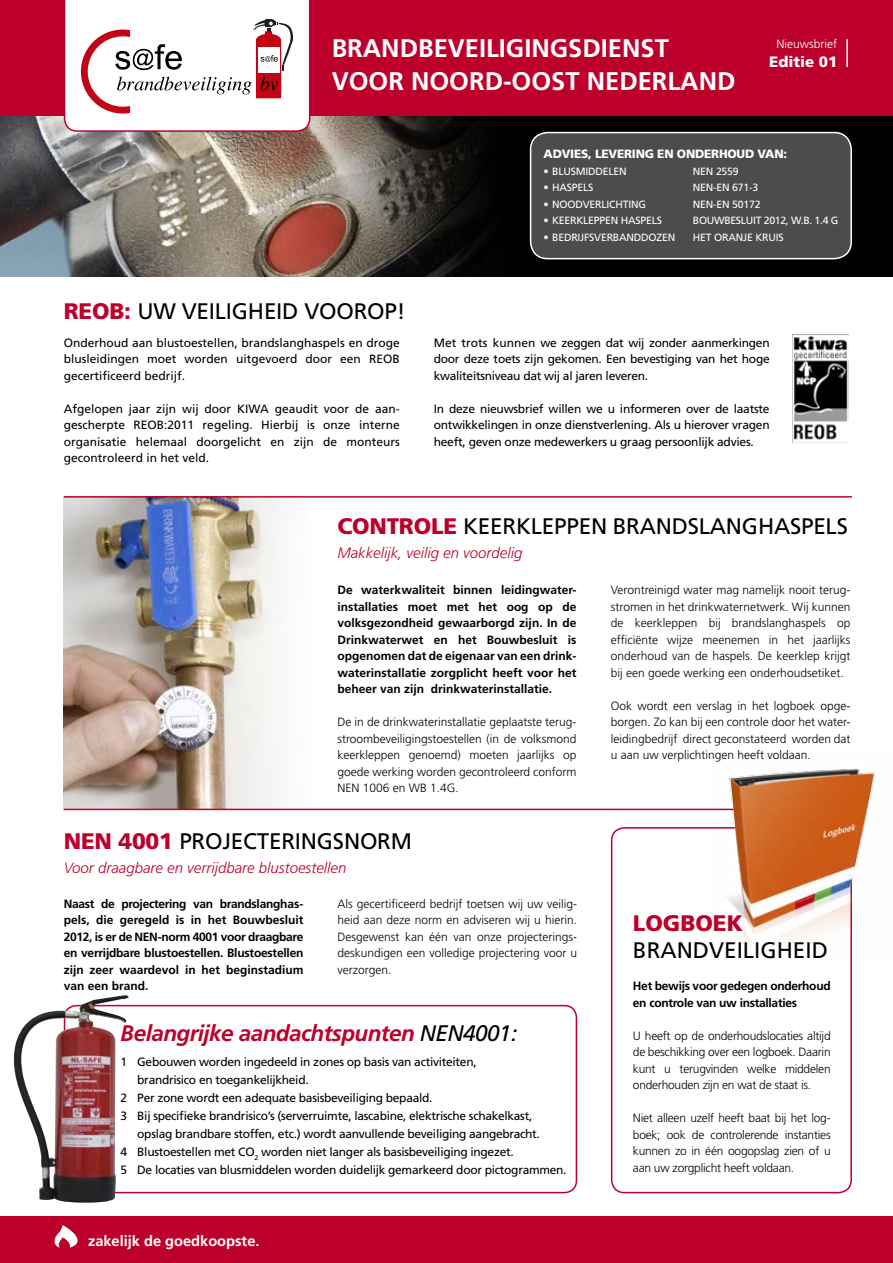
<style>
.page{position:relative;width:893px;height:1263px;background:#fff}
.page>*{position:absolute;margin:0;border:0;box-sizing:border-box;transform-origin:0 0}
.t1{font:700 25.5px/33px "Frutiger LT Std";color:#fff}
.t2{font:22.5px "Frutiger LT Std";letter-spacing:-.01em;color:#000}
.t3{font:italic 700 22.5px "Frutiger LT Std";letter-spacing:-.025em;color:#bd002b}
.t4{font:900 22.5px "Frutiger LT Std";color:#bd002b}
.t5{font:italic 300 15px "Frutiger LT Std";color:#bd002b}
.t6{font:900 15px "Frutiger LT Std";color:#fff}
.t7{font:700 14.7px "Frutiger LT Std";color:#fff}
.t8{font:300 12px/16.5px "Frutiger LT Std";color:#000;text-align:justify}
.t9{font:12px/16.5px "Frutiger LT Std";letter-spacing:-.025em;color:#000;text-align:justify}
.t10{font:700 12px/16.5px "Frutiger LT Std";color:#000;text-align:justify}
.t11{font:700 12px/16.5px "Frutiger LT Std";letter-spacing:-.025em;color:#000}
.t12{font:900 12px "Frutiger LT Std";letter-spacing:-.02em;color:#fff}
.t13{font:300 12px "Frutiger LT Std";color:#fff}
.t14{font:10.5px "Frutiger LT Std";letter-spacing:-.02em;color:#fff}
.s1{font-weight:900;color:#bd002b}
.s2{font-weight:400;color:#000}
</style>
<div class="page">
<img style="left:63px;top:496px;width:137px;height:314px">
<img style="left:0;top:116px;width:893px;height:160px">
<svg style="left:200px;top:498px;width:114px;height:311px"></svg>
<div style="left:611px;top:827px;width:241px;height:366px;border:2px solid #bd002b;border-radius:13px"></div>
<hr style="left:64px;top:809px;width:788px;height:1px;background:#bd002b">
<hr style="left:64px;top:496px;width:788px;height:2px;background:#bd002b">
<img style="left:792px;top:334px;width:57px;height:108px">
<img style="left:710px;top:768px;width:165px;height:195px">
<div style="left:0;top:1216px;width:893px;height:47px;background:#bd002b"></div>
<svg style="left:54px;top:1225px;width:24px;height:23px"></svg>
<div style="left:531px;top:133px;width:320px;height:126px;background:#4c4c4c;border-radius:17px"></div>
<div style="left:530px;top:132px;width:322px;height:127px;border:2px solid #fff;border-radius:17px"></div>
<div style="left:64px;top:1005px;width:513px;height:188px;border:2px solid #bd002b;border-radius:12px"></div>
<img style="left:13px;top:995px;width:116px;height:208px">
<div style="left:0;top:0;width:893px;height:116px;background:#bd002b"></div>
<hr style="left:846px;top:39px;width:2px;height:28px;background:#fff">
<svg style="left:64px;top:0;width:246px;height:132px;background:#f0e0e2"></svg>
<h1 class="t1" style="left:332px;top:32px;width:405px">BRANDBEVEILIGINGSDIENST<br>VOOR NOORD-OOST NEDERLAND</h1>
<p class="t13" style="left:777px;top:37px;width:62px">Nieuwsbrief</p>
<p class="t6" style="left:769px;top:53px;width:69px">Editie 01</p>
<h2 class="t2" style="left:64px;top:298px;width:343px"><span class="s1">REOB:</span> UW VEILIGHEID VOOROP!</h2>
<p class="t9" style="left:64px;top:334px;width:337px">Onderhoud aan blustoestellen, brandslanghaspels en droge blusleidingen moet worden uitgevoerd door een REOB gecertificeerd bedrijf.</p>
<p class="t9" style="left:64px;top:400px;width:337px">Afgelopen jaar zijn wij door KIWA geaudit voor de aan&shy;gescherpte REOB:2011 regeling. Hierbij is onze interne organisatie helemaal doorgelicht en zijn de monteurs gecontroleerd in het veld.</p>
<p class="t12" style="left:544px;top:147px;width:245px">ADVIES, LEVERING EN ONDERHOUD VAN:</p>
<p class="t14" style="left:544px;top:165px;width:85px">• BLUSMIDDELEN</p>
<p class="t14" style="left:693px;top:165px;width:47px">NEN 2559</p>
<p class="t14" style="left:544px;top:181px;width:51px">• HASPELS</p>
<p class="t14" style="left:693px;top:181px;width:67px">NEN-EN 671-3</p>
<p class="t14" style="left:544px;top:198px;width:104px">• NOODVERLICHTING</p>
<p class="t14" style="left:693px;top:198px;width:69px">NEN-EN 50172</p>
<p class="t14" style="left:544px;top:214px;width:120px">• KEERKLEPPEN HASPELS</p>
<p class="t14" style="left:693px;top:214px;width:147px">BOUWBESLUIT 2012, W.B. 1.4 G</p>
<p class="t14" style="left:544px;top:231px;width:133px">• BEDRIJFSVERBANDDOZEN</p>
<p class="t14" style="left:693px;top:231px;width:92px">HET ORANJE KRUIS</p>
<p class="t9" style="left:434px;top:334px;width:337px">Met trots kunnen we zeggen dat wij zonder aanmerkingen door deze toets zijn gekomen. Een bevestiging van het hoge kwaliteitsniveau dat wij al jaren leveren.</p>
<p class="t9" style="left:434px;top:400px;width:337px">In deze nieuwsbrief willen we u informeren over de laatste ontwikkelingen in onze dienstverlening. Als u hierover vragen heeft, geven onze medewerkers u graag persoonlijk advies.</p>
<h2 class="t2" style="left:337px;top:512px;width:512px"><span class="s1">CONTROLE</span> KEERKLEPPEN BRANDSLANGHASPELS</h2>
<p class="t5" style="left:337px;top:544px;width:187px">Makkelijk, veilig en voordelig</p>
<p class="t10" style="left:337px;top:582px;width:241px">De waterkwaliteit binnen leidingwater&shy;installaties moet met het oog op de volksgezondheid gewaarborgd zijn. In de Drinkwaterwet en het Bouwbesluit is opgenomen dat de eigenaar van een drink&shy;waterinstallatie zorgplicht heeft voor het beheer van zijn drinkwaterinstallatie.</p>
<p class="t8" style="left:337px;top:714px;width:241px">De in de drinkwaterinstallatie geplaatste terug&shy;stroombeveiligingstoestellen (in de volksmond keerkleppen genoemd) moeten jaarlijks op goede werking worden gecontroleerd conform NEN 1006 en WB 1.4G.</p>
<h2 class="t2" style="left:64px;top:828px;width:350px"><span class="s1">NEN 4001</span> PROJECTERINGSNORM</h2>
<p class="t5" style="left:64px;top:859px;width:284px">Voor draagbare en verrijdbare blustoestellen</p>
<p class="t10" style="left:64px;top:895px;width:241px">Naast de projectering van brandslanghas&shy;pels, die geregeld is in het Bouwbesluit 2012, is er de NEN-norm 4001 voor draagbare en verrijdbare blustoestellen. Blustoestellen zijn zeer waardevol in het beginstadium van een brand.</p>
<p class="t8" style="left:337px;top:895px;width:241px">Als gecertificeerd bedrijf toetsen wij uw veilig&shy;heid aan deze norm en adviseren wij u hierin.<br>Desgewenst kan één van onze projecterings&shy;deskundigen een volledige projectering voor u verzorgen.</p>
<h2 class="t3" style="left:121px;top:1020px;width:398px">Belangrijke aandachtspunten <span class="s2">NEN4001:</span></h2>
<p class="t9" style="left:121px;top:1054px;width:358px">1 Gebouwen worden ingedeeld in zones op basis van activiteiten,</p>
<p class="t9" style="left:137px;top:1072px;width:173px">brandrisico en toegankelijkheid.</p>
<p class="t9" style="left:121px;top:1090px;width:313px">2 Per zone wordt een adequate basisbeveiliging bepaald.</p>
<p class="t9" style="left:121px;top:1108px;width:413px">3 Bij specifieke brandrisico’s (serverruimte, lascabine, elektrische schakelkast,</p>
<p class="t9" style="left:137px;top:1126px;width:404px">opslag brandbare stoffen, etc.) wordt aanvullende beveiliging aangebracht.</p>
<p class="t9" style="left:121px;top:1144px;width:395px">4 Blustoestellen met CO<sub>2</sub> worden niet langer als basisbeveiliging ingezet.</p>
<p class="t9" style="left:121px;top:1162px;width:447px">5 De locaties van blusmiddelen worden duidelijk gemarkeerd door pictogrammen.</p>
<p class="t7" style="left:88px;top:1232px;width:173px">zakelijk de goedkoopste.</p>
<p class="t8" style="left:611px;top:582px;width:241px">Verontreinigd water mag namelijk nooit terug&shy;stromen in het drinkwaternetwerk. Wij kunnen de keerkleppen bij brandslanghaspels op efficiënte wijze meenemen in het jaarlijks onderhoud van de haspels. De keerklep krijgt bij een goede werking een onderhoudsetiket.</p>
<p class="t8" style="left:611px;top:697px;width:241px;text-align:left">Ook wordt een verslag in het logboek opge-- borgen. Zo kan bij een controle door het water&shy;leidingbedrijf direct geconstateerd worden dat u aan uw verplichtingen heeft voldaan.</p>
<h2 class="t4" style="left:633px;top:910px;width:112px">LOGBOEK</h2>
<h2 class="t2" style="left:633px;top:937px;width:197px">BRANDVEILIGHEID</h2>
<p class="t11" style="left:633px;top:978px;width:199px">Het bewijs voor gedegen onderhoud en controle van uw installaties</p>
<p class="t8" style="left:633px;top:1027px;width:199px">U heeft op de onderhoudslocaties altijd de beschikking over een logboek. Daarin kunt u terugvinden welke middelen onderhouden zijn en wat de staat is.</p>
<p class="t8" style="left:633px;top:1110px;width:199px">Niet alleen uzelf heeft baat bij het log&shy;boek; ook de controlerende instanties kunnen zo in één oogopslag zien of u aan uw zorgplicht heeft voldaan.</p>
</div>
